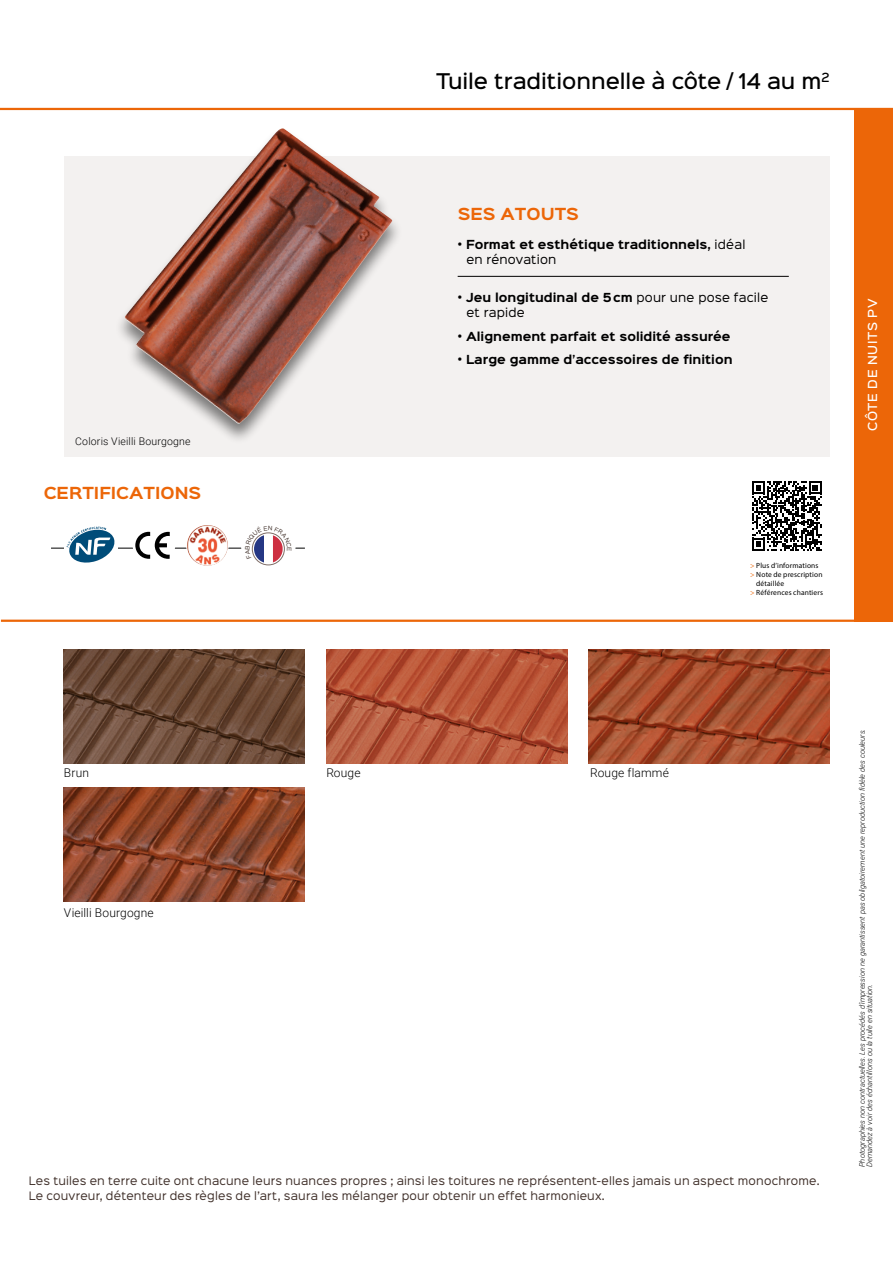
<style>
.page{position:relative;width:893px;height:1263px;background:#fff}
.page>*{position:absolute;margin:0;border:0;box-sizing:border-box;transform-origin:0 0}
.t1{font:500 19.5px "Sinkin Sans 500";letter-spacing:-.005em;color:#000}
.t2{font:700 15px "Sinkin Sans 700";color:#ec6608}
.t3{font:300 12px "Roboto";letter-spacing:.01em;color:#000}
.t4{font:700 11.25px "Sinkin Sans 700";color:#000}
.t5{font:11.25px "Sinkin Sans 400";letter-spacing:.015em;color:#000}
.t6{font:500 11.25px "Sinkin Sans 500";letter-spacing:.05em;color:#fff}
.t7{font:10.5px/15px "Sinkin Sans 400";letter-spacing:.02em;color:#3f2f29}
.t8{font:300 10.5px "Roboto";letter-spacing:.015em;color:#000}
.t9{font:italic 300 7.5px/7.5px "Roboto";color:#000}
.t10{font:7.5px "Myriad Pro";letter-spacing:.015em;color:#000}
.s1{font-family:"Roboto";font-size:13.5px}
.s2{font-family:"Sinkin Sans 400";font-weight:400}
.s3{color:#ec6608}
</style>
<div class="page">
<div style="left:64px;top:156px;width:765px;height:301px;background:#f3f1f0"></div>
<hr style="left:0;top:108px;width:893px;height:2px;background:#ec6608">
<hr style="left:1px;top:620px;width:892px;height:2px;background:#ec6608">
<div style="left:855px;top:109px;width:38px;height:513px;background:#ec6608"></div>
<div style="left:113px;top:128px;width:290px;height:317px;background:#000;opacity:.5"></div>
<img style="left:125px;top:128px;width:267px;height:296px">
<hr style="left:458px;top:276px;width:331px;height:1px;background:#000">
<img style="left:64px;top:787px;width:241px;height:115px">
<img style="left:326px;top:649px;width:241px;height:115px">
<img style="left:588px;top:649px;width:241px;height:115px">
<img style="left:64px;top:649px;width:241px;height:115px">
<hr style="left:51px;top:548px;width:254px;height:1px;background:#000">
<div style="left:133px;top:524px;width:42px;height:43px;background:#fff;border-radius:50%"></div>
<svg style="left:135px;top:532px;width:35px;height:27px"></svg>
<svg style="left:186px;top:524px;width:43px;height:43px"></svg>
<img style="left:187px;top:525px;width:20px;height:32px">
<div style="left:64px;top:524px;width:53px;height:43px;background:#fff"></div>
<svg style="left:67px;top:527px;width:47px;height:36px"></svg>
<div style="left:241px;top:518px;width:55px;height:55px;background:#fff;border-radius:50%"></div>
<div style="left:252px;top:533px;width:32px;height:32px;border:1px solid #7e6d67;border-radius:50%"></div>
<svg style="left:752px;top:481px;width:70px;height:70px"></svg>
<svg style="left:251px;top:532px;width:34px;height:31px"></svg>
<p class="t8" style="left:75px;top:433px;width:117px">Coloris Vieilli Bourgogne</p>
<h2 class="t2" style="left:44px;top:485px;width:159px">CERTIFICATIONS</h2>
<h1 class="t1" style="left:436px;top:64px;width:395px">Tuile traditionnelle à côte / 14 au m<sup>2</sup></h1>
<h2 class="t2" style="left:458px;top:206px;width:123px">SES ATOUTS</h2>
<p class="t4" style="left:458px;top:238px;width:289px"><span class="s1">•</span> Format et esthétique traditionnels, <span class="s2">idéal</span></p>
<p class="t5" style="left:467px;top:250px;width:91px">en rénovation</p>
<p class="t4" style="left:458px;top:292px;width:312px"><span class="s1">•</span> Jeu longitudinal de 5cm <span class="s2">pour une pose facile</span></p>
<p class="t5" style="left:467px;top:303px;width:60px">et rapide</p>
<p class="t4" style="left:458px;top:330px;width:275px"><span class="s1">•</span> Alignement parfait et solidité assurée</p>
<p class="t4" style="left:458px;top:354px;width:276px"><span class="s1">•</span> Large gamme d’accessoires de finition</p>
<p class="t6" style="left:863px;top:431px;width:134px;rotate:-90deg">CÔTE DE NUITS PV</p>
<p class="t10" style="left:750px;top:560px;width:70px"><span class="s3">&gt;</span> Plus d’informations</p>
<p class="t10" style="left:750px;top:569px;width:74px"><span class="s3">&gt;</span> Note de prescription</p>
<p class="t10" style="left:756px;top:578px;width:30px">détaillée</p>
<p class="t10" style="left:750px;top:587px;width:74px"><span class="s3">&gt;</span> Références chantiers</p>
<p class="t3" style="left:64px;top:764px;width:27px">Brun</p>
<p class="t3" style="left:326px;top:764px;width:36px">Rouge</p>
<p class="t3" style="left:590px;top:764px;width:80px">Rouge flammé</p>
<p class="t3" style="left:64px;top:904px;width:91px">Vieilli Bourgogne</p>
<p class="t7" style="left:29px;top:1172px;width:792px">Les tuiles en terre cuite ont chacune leurs nuances propres ; ainsi les toitures ne représentent-elles jamais un aspect monochrome.<br>Le couvreur, détenteur des règles de l’art, saura les mélanger pour obtenir un effet harmonieux.</p>
<p class="t9" style="left:858px;top:1167px;width:440px;rotate:-90deg">Photographies non contractuelles. Les procédés d’impression ne garantissent pas obligatoirement une reproduction fidèle des couleurs.<br>Demandez à voir des échantillons ou la tuile en situation.</p>
</div>
